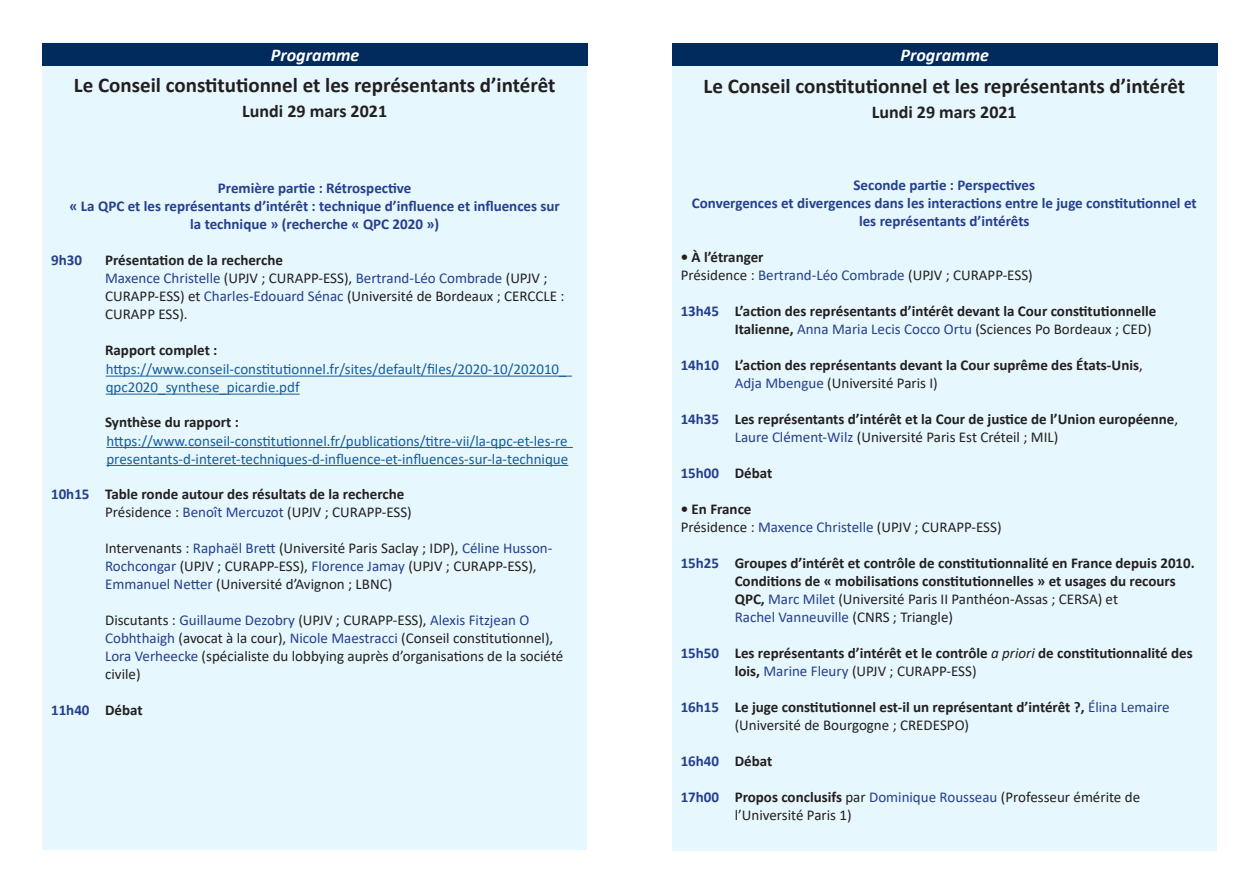
<style>
.page{position:relative;width:1259px;height:893px;background:#fff}
.page>*{position:absolute;margin:0;border:0;box-sizing:border-box;transform-origin:0 0}
.t1{font:700 21px "Calibri";color:#231f20}
.t2{font:700 18px "Calibri";color:#231f20}
.t3{font:italic 700 18px "Calibri";color:#fff}
.t4{font:700 15px/18px "Calibri";color:#231f20}
.t5{font:15px/18px "Calibri";color:#231f20}
.t6{font:700 15px/18px "Calibri";color:#253f8e;text-align:center}
.t7{font:15px/18px "Calibri";color:#175d9e}
.s1{font-weight:700}
.s2{color:#253f8e}
.s3{font-weight:400}
.s4{font-weight:400;color:#253f8e}
.s5{color:#231f20}
.s6{font-weight:400;font-style:italic}
.s7{font-weight:700;color:#253f8e}
</style>
<div class="page">
<div style="left:672px;top:43px;width:544px;height:808px;background:#e6f7fd"></div>
<div style="left:43px;top:43px;width:544px;height:807px;background:#e6f7fd"></div>
<div style="left:43px;top:43px;width:545px;height:23px;background:#002b5c"></div>
<div style="left:672px;top:43px;width:545px;height:23px;background:#002b5c"></div>
<hr style="left:106px;top:376px;width:466px;height:1px;background:#175d9e">
<hr style="left:106px;top:394px;width:194px;height:1px;background:#175d9e">
<hr style="left:106px;top:447px;width:467px;height:1px;background:#175d9e">
<hr style="left:106px;top:465px;width:462px;height:1px;background:#175d9e">
<p class="t3" style="left:271px;top:43px;width:90px">Programme</p>
<p class="t3" style="left:900px;top:43px;width:90px">Programme</p>
<h1 class="t1" style="left:74px;top:70px;width:483px">Le Conseil constitutionnel et les représentants d’intérêt</h1>
<p class="t2" style="left:242px;top:98px;width:146px">Lundi 29 mars 2021</p>
<p class="t6" style="left:69px;top:179px;width:492px">Première partie : Rétrospective<br>« La QPC et les représentants d’intérêt : technique d’influence et influences sur la technique » (recherche « QPC 2020 »)</p>
<p class="t6" style="left:51px;top:251px;width:32px">9h30</p>
<p class="t5" style="left:105px;top:250px;width:461px"><span class="s1">Présentation de la recherche<br></span><span class="s2">Maxence Christelle</span> (UPJV ; CURAPP-ESS), <span class="s2">Bertrand-Léo Combrade</span> (UPJV ; CURAPP-ESS) et <span class="s2">Charles-Edouard Sénac</span> (Université de Bordeaux ; CERCCLE :<br>CURAPP ESS).</p>
<p class="t4" style="left:105px;top:341px;width:114px">Rapport complet :</p>
<p class="t7" style="left:106px;top:360px;width:462px">https://www.conseil-constitutionnel.fr/sites/default/files/2020-10/202010_ qpc2020_synthese_picardie.pdf</p>
<p class="t7" style="left:106px;top:431px;width:463px">https://www.conseil-constitutionnel.fr/publications/titre-vii/la-qpc-et-les-re presentants-d-interet-techniques-d-influence-et-influences-sur-la-technique</p>
<p class="t4" style="left:105px;top:413px;width:135px">Synthèse du rapport :</p>
<p class="t4" style="left:105px;top:485px;width:308px;text-indent:-54px"><span class="s2">10h15</span> Table ronde autour des résultats de la recherche<br><span class="s3">Présidence :</span> <span class="s4">Benoît Mercuzot</span> <span class="s3">(UPJV ; CURAPP-ESS)</span></p>
<p class="t5" style="left:105px;top:538px;width:449px">Intervenants : <span class="s2">Raphaël Brett</span> (Université Paris Saclay ; IDP), <span class="s2">Céline Husson-<br>Rochcongar</span> (UPJV ; CURAPP-ESS), <span class="s2">Florence Jamay</span> (UPJV ; CURAPP-ESS),<br><span class="s2">Emmanuel Netter</span> (Université d’Avignon ; LBNC)</p>
<p class="t5" style="left:105px;top:610px;width:460px">Discutants : <span class="s2">Guillaume Dezobry</span> (UPJV ; CURAPP-ESS), <span class="s2">Alexis Fitzjean O Cobhthaigh</span> (avocat à la cour), <span class="s2">Nicole Maestracci</span> (Conseil constitutionnel), <span class="s2">Lora Verheecke</span> (spécialiste du lobbying auprès d’organisations de la société civile)</p>
<p class="t6" style="left:51px;top:701px;width:93px">11h40 <span class="s5">Débat</span></p>
<h1 class="t1" style="left:703px;top:71px;width:483px">Le Conseil constitutionnel et les représentants d’intérêt</h1>
<p class="t2" style="left:872px;top:99px;width:146px">Lundi 29 mars 2021</p>
<p class="t6" style="left:692px;top:176px;width:506px">Seconde partie : Perspectives<br>Convergences et divergences dans les interactions entre le juge constitutionnel et les représentants d’intérêts</p>
<p class="t5" style="left:680px;top:248px;width:353px"><span class="s1">• À l’étranger<br></span>Présidence : <span class="s2">Bertrand-Léo Combrade</span> (UPJV ; CURAPP-ESS)</p>
<p class="t4" style="left:734px;top:302px;width:423px;text-indent:-54px"><span class="s2">13h45</span> L’action des représentants d’intérêt devant la Cour constitutionnelle<br>Italienne, <span class="s4">Anna Maria Lecis Cocco Ortu</span> <span class="s3">(Sciences Po Bordeaux ; CED)</span></p>
<p class="t4" style="left:734px;top:356px;width:409px;text-indent:-54px"><span class="s2">14h10</span> L’action des représentants devant la Cour suprême des États-Unis<span class="s3">,<br></span><span class="s4">Adja Mbengue</span> <span class="s3">(Université Paris I)</span></p>
<p class="t4" style="left:734px;top:410px;width:445px;text-indent:-54px"><span class="s2">14h35</span> Les représentants d’intérêt et la Cour de justice de l’Union européenne<span class="s3">,<br></span><span class="s4">Laure Clément-Wilz</span> <span class="s3">(Université Paris Est Créteil ; MIL)</span></p>
<p class="t6" style="left:680px;top:464px;width:93px">15h00 <span class="s5">Débat</span></p>
<p class="t5" style="left:680px;top:500px;width:322px"><span class="s1">• En France<br></span>Présidence : <span class="s2">Maxence Christelle</span> (UPJV ; CURAPP-ESS)</p>
<p class="t4" style="left:734px;top:554px;width:461px;text-indent:-54px"><span class="s2">15h25</span> Groupes d’intérêt et contrôle de constitutionnalité en France depuis 2010.<br>Conditions de « mobilisations constitutionnelles » et usages du recours QPC, <span class="s4">Marc Milet</span> <span class="s3">(Université Paris II Panthéon-Assas ; CERSA) et<br></span><span class="s4">Rachel Vanneuville</span> <span class="s3">(CNRS ; Triangle)</span></p>
<p class="t4" style="left:734px;top:644px;width:459px;text-indent:-54px"><span class="s2">15h50</span> Les représentants d’intérêt et le contrôle <span class="s6">a priori</span> de constitutionnalité des lois, <span class="s4">Marine Fleury</span> <span class="s3">(UPJV ; CURAPP-ESS)</span></p>
<p class="t4" style="left:734px;top:698px;width:436px;text-indent:-54px"><span class="s2">16h15</span> Le juge constitutionnel est-il un représentant d’intérêt ?, <span class="s4">Élina Lemaire </span><span class="s3">(Université de Bourgogne ; CREDESPO)</span></p>
<p class="t6" style="left:680px;top:752px;width:93px">16h40 <span class="s5">Débat</span></p>
<p class="t5" style="left:734px;top:788px;width:407px;text-indent:-54px"><span class="s7">17h00</span> <span class="s1">Propos conclusifs</span> par <span class="s2">Dominique Rousseau</span> (Professeur émérite de l’Université Paris 1)</p>
</div>
